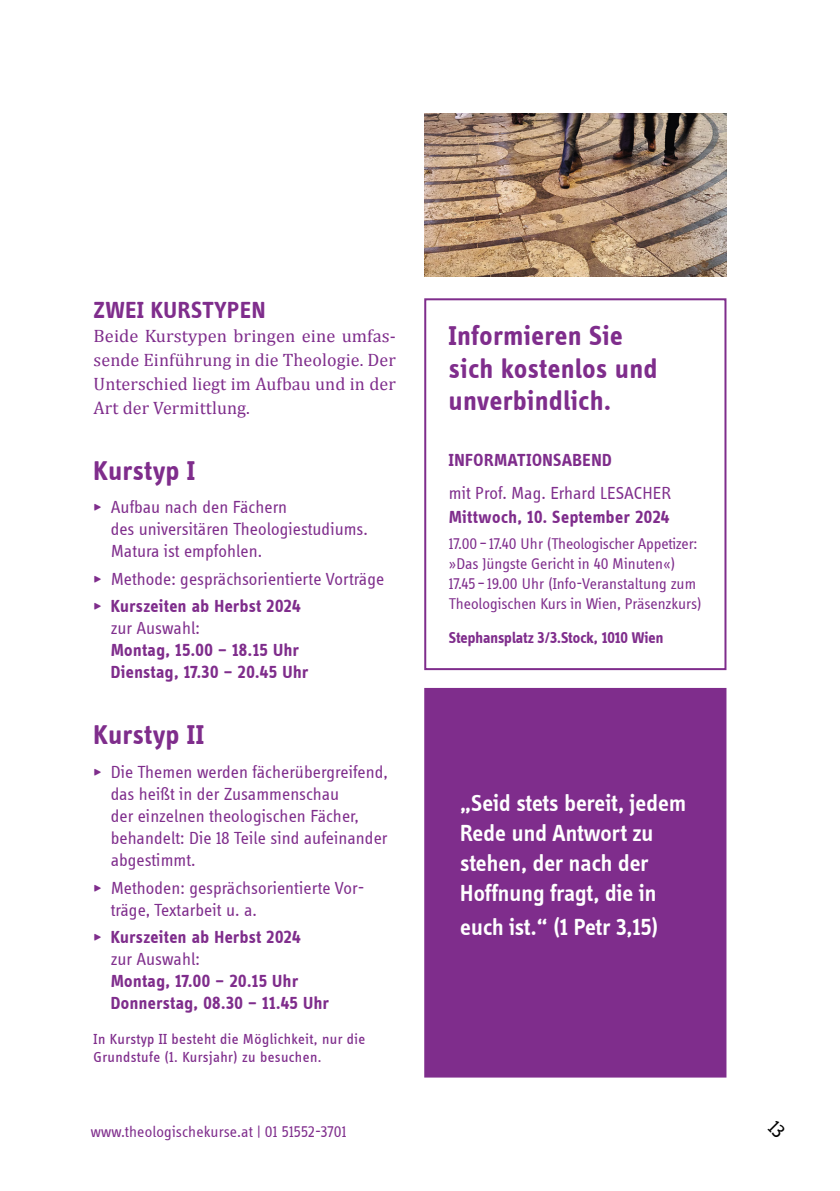
<style>
.page{position:relative;width:840px;height:1191px;background:#fff}
.page>*{position:absolute;margin:0;border:0;box-sizing:border-box;transform-origin:0 0}
.t1{font:700 28px/32px "Info Disp";letter-spacing:.025em;color:#7f2d8c}
.t2{font:600 24px/30px "Info Disp";letter-spacing:.005em;color:#fff}
.t3{font:700 24px "Info Disp";letter-spacing:.03em;color:#7f2d8c}
.t4{font:18px/22px "Info Disp";letter-spacing:.005em;color:#7f2d8c}
.t5{font:700 18px/22px "Info Disp";letter-spacing:.03em;color:#7f2d8c}
.t6{font:18px/24px "Cambria";letter-spacing:.005em;color:#7f2d8c;text-align:justify}
.t7{font:16px/20px "Info Disp";color:#7f2d8c}
.t8{font:700 16px "Info Disp";color:#7f2d8c}
.t9{font:15px/18px "Info Disp";letter-spacing:.03em;color:#7f2d8c}
.s1{font-family:"Info Disp Medium Roman Exp";font-size:16.2px}
.s2{font-weight:700}
.s3{font-family:"Info Disp Medium Roman Exp";font-weight:400;font-size:16.2px}
.s4{font-weight:400}
</style>
<div class="page">
<img style="left:424px;top:113px;width:302px;height:163px">
<div style="left:424px;top:298px;width:302px;height:372px;border:2px solid #7f2d8c"></div>
<div style="left:425px;top:689px;width:300px;height:387px;background:#7f2d8c"></div>
<div style="left:424px;top:688px;width:302px;height:389px;border:2px solid #7f2d8c"></div>
<h2 class="t3" style="left:94px;top:296px;width:173px">ZWEI KURSTYPEN</h2>
<p class="t6" style="left:94px;top:323px;width:303px">Beide Kurstypen bringen eine umfas&shy;sende Einführung in die Theologie. Der Unterschied liegt im Aufbau und in der Art der Vermittlung.</p>
<h1 class="t1" style="left:94px;top:454px;width:103px">Kurstyp I</h1>
<p class="t4" style="left:111px;top:496px;width:259px;text-indent:-17px"><span class="s1">%</span> Aufbau nach den Fächern<br>des universitären Theologiestudiums.<br>Matura ist empfohlen.</p>
<p class="t4" style="left:94px;top:565px;width:292px;line-height:27.6px"><span class="s1">%</span> Methode: gesprächsorientierte Vorträge <span class="s1">%</span> <span class="s2">Kurszeiten ab Herbst 2024</span></p>
<p class="t4" style="left:111px;top:617px;width:91px">zur Auswahl:</p>
<p class="t5" style="left:111px;top:639px;width:199px">Montag, 15.00 – 18.15 Uhr<br>Dienstag, 17.30 – 20.45 Uhr</p>
<h1 class="t1" style="left:94px;top:719px;width:112px">Kurstyp II</h1>
<p class="t4" style="left:111px;top:761px;width:279px;text-indent:-17px"><span class="s1">%</span> Die Themen werden fächerübergreifend, das heißt in der Zusammenschau<br>der einzelnen theologischen Fächer, behandelt: Die 18 Teile sind aufeinander abgestimmt.</p>
<p class="t4" style="left:111px;top:876px;width:255px;text-indent:-17px"><span class="s1">%</span> Methoden: gesprächsorientierte Vor&shy;träge, Textarbeit u. a.</p>
<p class="t5" style="left:111px;top:926px;width:191px;text-indent:-17px"><span class="s3">%</span> Kurszeiten ab Herbst 2024 <span class="s4">zur Auswahl:</span></p>
<p class="t5" style="left:111px;top:970px;width:220px">Montag, 17.00 – 20.15 Uhr<br>Donnerstag, 08.30 – 11.45 Uhr</p>
<p class="t9" style="left:94px;top:1029px;width:273px">In Kurstyp II besteht die Möglichkeit, nur die<br>Grundstufe (1. Kursjahr) zu besuchen.</p>
<p class="t7" style="left:91px;top:1122px;width:257px">www.theologischekurse.at | 01 51552-3701</p>
<h1 class="t1" style="left:448px;top:320px;width:210px">Informieren Sie sich kostenlos und unverbindlich.</h1>
<p class="t5" style="left:448px;top:448px;width:164px">INFORMATIONSABEND</p>
<p class="t4" style="left:448px;top:482px;width:223px">mit Prof. Mag. Erhard LESACHER</p>
<p class="t5" style="left:448px;top:506px;width:222px">Mittwoch, 10. September 2024</p>
<p class="t7" style="left:448px;top:533px;width:254px">17.00 – 17.40 Uhr (Theologischer Appetizer: »Das Jüngste Gericht in 40 Minuten«)<br>17.45 – 19.00 Uhr (Info-Veranstaltung zum Theologischen Kurs in Wien, Präsenzkurs)</p>
<p class="t8" style="left:448px;top:628px;width:216px">Stephansplatz 3/3.Stock, 1010 Wien</p>
<h2 class="t2" style="left:460px;top:788px;width:227px">„Seid stets bereit, jedem<br>Rede und Antwort zu stehen, der nach der<br>Hoffnung fragt, die in</h2>
<h2 class="t2" style="left:460px;top:912px;width:199px">euch ist.“ (1 Petr 3,15)</h2>
</div>
